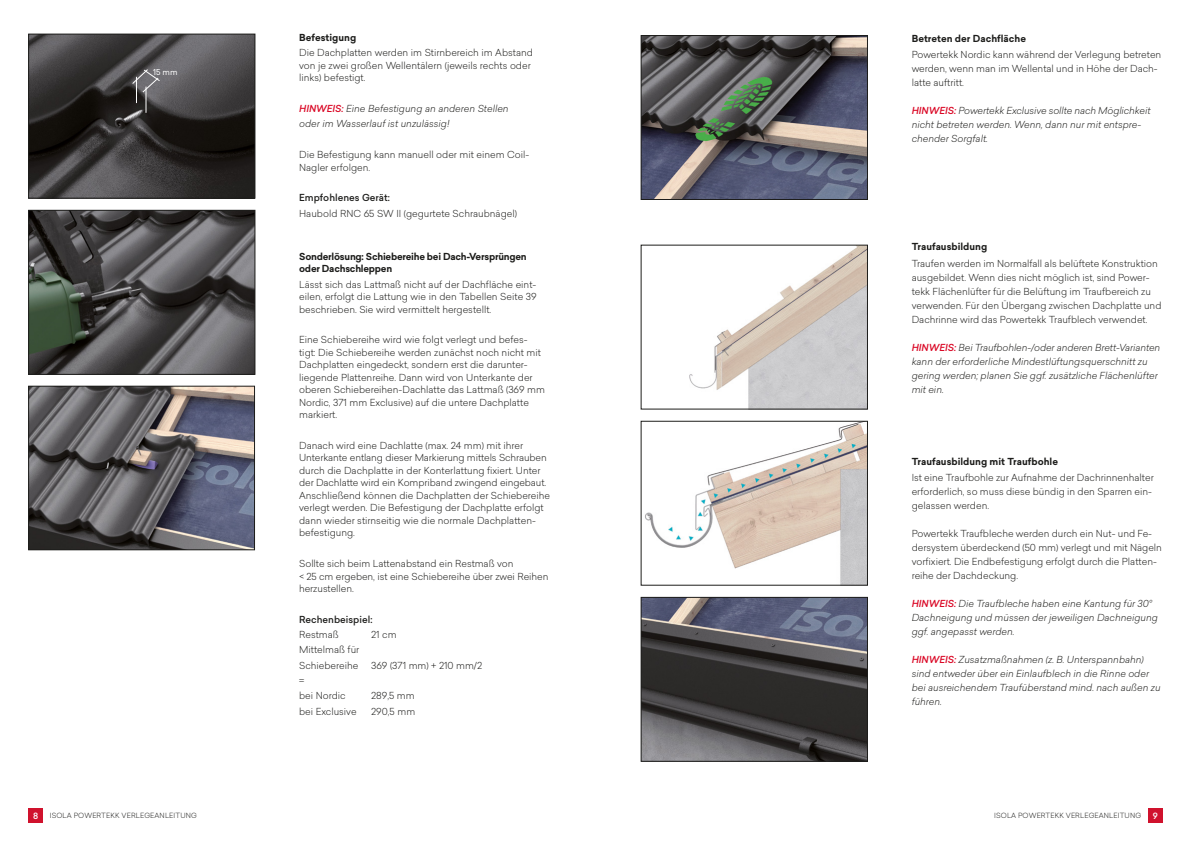
<style>
.page{position:relative;width:1191px;height:842px;background:#fff}
.page>*{position:absolute;margin:0;border:0;box-sizing:border-box;transform-origin:0 0}
.t1{font:300 9.5px/12.5px "Sailec";color:#1d1d1b}
.t2{font:italic 300 9.5px/14px "Sailec";color:#1d1d1b}
.t3{font:700 9.5px "Sailec";color:#1d1d1b}
.t4{font:700 9.5px/12px "Sailec";letter-spacing:-.025em;color:#1d1d1b}
.t5{font:500 9.5px "Sailec";color:#1d1d1b}
.t6{font:500 8.5px "Sailec";color:#fff}
.t7{font:8px "Sailec";color:#fff}
.t8{font:300 7px "Sailec";letter-spacing:.02em;color:#1d1d1b}
.s1{font-weight:500;color:#da0725}
</style>
<div class="page">
<div style="left:28px;top:808px;width:15px;height:15px;background:#d0122d"></div>
<div style="left:1147px;top:808px;width:15px;height:15px;background:#d0122d"></div>
<img style="left:30px;top:36px;width:223px;height:160px">
<div style="left:28px;top:34px;width:227px;height:164px;border:1px solid #1d1d1b"></div>
<img style="left:30px;top:212px;width:223px;height:161px">
<div style="left:28px;top:210px;width:227px;height:165px;border:1px solid #1d1d1b"></div>
<img style="left:30px;top:388px;width:223px;height:160px">
<div style="left:28px;top:386px;width:227px;height:164px;border:1px solid #1d1d1b"></div>
<svg style="left:132px;top:69px;width:28px;height:44px"></svg>
<img style="left:689px;top:247px;width:176px;height:160px">
<img style="left:643px;top:599px;width:222px;height:160px">
<div style="left:641px;top:597px;width:226px;height:164px;border:1px solid #1d1d1b"></div>
<img style="left:643px;top:37px;width:222px;height:161px">
<div style="left:641px;top:35px;width:226px;height:165px;border:1px solid #1d1d1b"></div>
<img style="left:645px;top:423px;width:220px;height:160px">
<p class="t7" style="left:153px;top:66px;width:26px">15 mm</p>
<p class="t3" style="left:299px;top:31px;width:58px">Befestigung</p>
<p class="t1" style="left:299px;top:46px;width:235px">Die Dachplatten werden im Stirnbereich im Abstand von je zwei großen Wellentälern (jeweils rechts oder links) befestigt.</p>
<p class="t2" style="left:299px;top:101px;width:211px;line-height:15.3px"><span class="s1">HINWEIS:</span> Eine Befestigung an anderen Stellen oder im Wasserlauf ist unzulässig!</p>
<p class="t1" style="left:299px;top:148px;width:232px">Die Befestigung kann manuell oder mit einem Coil-<br>Nagler erfolgen.</p>
<p class="t5" style="left:299px;top:191px;width:92px">Empfohlenes Gerät:</p>
<p class="t1" style="left:299px;top:207px;width:219px">Haubold RNC 65 SW II (gegurtete Schraubnägel)</p>
<p class="t4" style="left:299px;top:251px;width:229px">Sonderlösung: Schiebereihe bei Dach-Versprüngen oder Dachschleppen</p>
<p class="t1" style="left:299px;top:277px;width:239px;text-align:justify">Lässt sich das Lattmaß nicht auf der Dachfläche eint&shy;eilen, erfolgt die Lattung wie in den Tabellen Seite 39 beschrieben. Sie wird vermittelt hergestellt.</p>
<p class="t1" style="left:299px;top:333px;width:247px">Eine Schiebereihe wird wie folgt verlegt und befes&shy;tigt: Die Schiebereihe werden zunächst noch nicht mit Dachplatten eingedeckt, sondern erst die darunter&shy;liegende Plattenreihe. Dann wird von Unterkante der oberen Schiebereihen-Dachlatte das Lattmaß (369 mm Nordic, 371 mm Exclusive) auf die untere Dachplatte markiert.</p>
<p class="t1" style="left:299px;top:439px;width:252px">Danach wird eine Dachlatte (max. 24 mm) mit ihrer Unterkante entlang dieser Markierung mittels Schrauben durch die Dachplatte in der Konterlattung fixiert. Unter der Dachlatte wird ein Kompriband zwingend eingebaut.<br>Anschließend können die Dachplatten der Schiebereihe verlegt werden. Die Befestigung der Dachplatte erfolgt dann wieder stirnseitig wie die normale Dachplatten&shy;befestigung.</p>
<p class="t1" style="left:299px;top:557px;width:251px">Sollte sich beim Lattenabstand ein Restmaß von<br>&lt; 25 cm ergeben, ist eine Schiebereihe über zwei Reihen herzustellen.</p>
<p class="t5" style="left:299px;top:613px;width:75px">Rechenbeispiel:</p>
<p class="t1" style="left:299px;top:628px;width:41px">Restmaß</p>
<p class="t1" style="left:371px;top:628px;width:27px">21 cm</p>
<p class="t1" style="left:299px;top:642px;width:62px;line-height:15.3px">Mittelmaß für<br>Schiebereihe</p>
<p class="t1" style="left:371px;top:659px;width:113px">369 (371 mm) + 210 mm/2</p>
<p class="t1" style="left:299px;top:673px;width:48px;line-height:15.3px">=<br>bei Nordic</p>
<p class="t1" style="left:371px;top:689px;width:45px">289,5 mm</p>
<p class="t1" style="left:299px;top:705px;width:59px">bei Exclusive</p>
<p class="t1" style="left:371px;top:705px;width:46px">290,5 mm</p>
<p class="t3" style="left:911px;top:31px;width:116px">Betreten der Dachfläche</p>
<p class="t1" style="left:911px;top:48px;width:251px;line-height:14px">Powertekk Nordic kann während der Verlegung betreten werden, wenn man im Wellental und in Höhe der Dach&shy;latte auftritt.</p>
<p class="t2" style="left:911px;top:104px;width:240px"><span class="s1">HINWEIS:</span> Powertekk Exclusive sollte nach Möglichkeit nicht betreten werden. Wenn, dann nur mit entspre&shy;chender Sorgfalt.</p>
<p class="t3" style="left:911px;top:240px;width:77px">Traufausbildung</p>
<p class="t1" style="left:911px;top:256px;width:251px;line-height:14px">Traufen werden im Normalfall als belüftete Konstruktion ausgebildet. Wenn dies nicht möglich ist, sind Power&shy;tekk Flächenlüfter für die Belüftung im Traufbereich zu verwenden. Für den Übergang zwischen Dachplatte und Dachrinne wird das Powertekk Traufblech verwendet.</p>
<p class="t2" style="left:911px;top:340px;width:250px"><span class="s1">HINWEIS:</span> Bei Traufbohlen-/oder anderen Brett-Varianten kann der erforderliche Mindestlüftungsquerschnitt zu gering werden; planen Sie ggf. zusätzliche Flächenlüfter mit ein.</p>
<p class="t3" style="left:911px;top:454px;width:148px">Traufausbildung mit Traufbohle</p>
<p class="t1" style="left:911px;top:471px;width:244px;line-height:14px">Ist eine Traufbohle zur Aufnahme der Dachrinnenhalter erforderlich, so muss diese bündig in den Sparren ein&shy;gelassen werden.</p>
<p class="t1" style="left:911px;top:527px;width:252px;line-height:14px">Powertekk Traufbleche werden durch ein Nut- und Fe&shy;dersystem überdeckend (50 mm) verlegt und mit Nägeln vorfixiert. Die Endbefestigung erfolgt durch die Platten&shy;reihe der Dachdeckung.</p>
<p class="t2" style="left:911px;top:597px;width:248px"><span class="s1">HINWEIS:</span> Die Traufbleche haben eine Kantung für 30°<br>Dachneigung und müssen der jeweiligen Dachneigung ggf. angepasst werden.</p>
<p class="t2" style="left:911px;top:653px;width:250px"><span class="s1">HINWEIS:</span> Zusatzmaßnahmen (z. B. Unterspannbahn) sind entweder über ein Einlaufblech in die Rinne oder bei ausreichendem Traufüberstand mind. nach außen zu führen.</p>
<p class="t6" style="left:33px;top:809px;width:7px">8</p>
<p class="t8" style="left:50px;top:811px;width:148px">ISOLA POWERTEKK VERLEGEANLEITUNG</p>
<p class="t8" style="left:994px;top:811px;width:148px">ISOLA POWERTEKK VERLEGEANLEITUNG</p>
<p class="t6" style="left:1152px;top:809px;width:7px">9</p>
</div>
